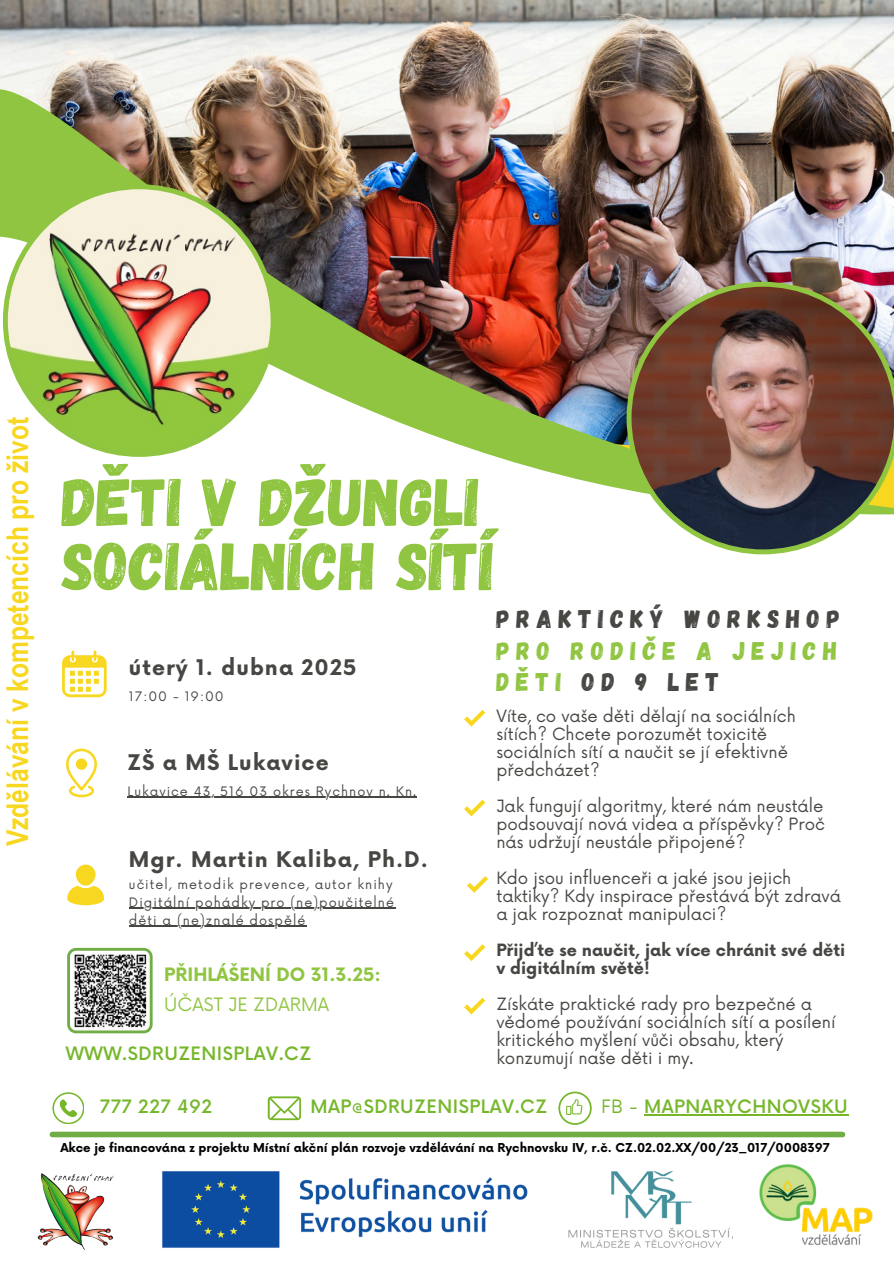
<style>
.page{position:relative;width:894px;height:1264px;background:#fff}
.page>*{position:absolute;margin:0;border:0;box-sizing:border-box;transform-origin:0 0}
.t1{font:67.35px/64.2px "Gagalin";color:#90c541}
.t2{font:700 30px "Arial Narrow";color:#f8d721}
.t3{font:25.5px/31.5px "Gagalin";letter-spacing:.255em;color:#474643;text-align:justify}
.t4{font:700 21px "Now";letter-spacing:.05em;color:#474643}
.t5{font:500 18px "Now";letter-spacing:.025em;color:#76b72a}
.t6{font:700 18px "Now";color:#90c541}
.t7{font:18px "Now";color:#90c541}
.t8{font:16.5px/18px "Now";color:#474643}
.t9{font:700 16.5px/18px "Now";color:#474643}
.t10{font:12.75px "Now";letter-spacing:.08em;color:#474643}
.t11{font:700 12px "Now";color:#000}
.s1{color:#90c541}
.s2{font-weight:400}
</style>
<div class="page">
<img style="left:0;top:0;width:893px;height:87px">
<img style="left:0;top:87px;width:893px;height:149px">
<img style="left:0;top:236px;width:893px;height:319px">
<img style="left:626px;top:282px;width:267px;height:272px">
<svg style="left:67px;top:947px;width:86px;height:86px"></svg>
<img style="left:37px;top:1173px;width:77px;height:76px">
<img style="left:759px;top:1164px;width:114px;height:81px">
<img style="left:162px;top:1171px;width:568px;height:77px">
<svg style="left:66px;top:748px;width:31px;height:49px"></svg>
<div style="left:76px;top:758px;width:11px;height:11px;background:#f8d721;border-radius:50%"></div>
<svg style="left:62px;top:650px;width:45px;height:47px"></svg>
<div style="left:52px;top:1131px;width:790px;height:6px;background:#70ad47"></div>
<img style="left:3px;top:184px;width:272px;height:273px">
<svg style="left:52px;top:1092px;width:32px;height:31px"></svg>
<svg style="left:558px;top:1091px;width:33px;height:33px"></svg>
<svg style="left:268px;top:1096px;width:33px;height:23px"></svg>
<hr style="left:643px;top:1114px;width:205px;height:1px;background:#76b72a">
<svg style="left:464px;top:710px;width:21px;height:16px"></svg>
<svg style="left:467px;top:876px;width:21px;height:16px"></svg>
<svg style="left:464px;top:799px;width:21px;height:17px"></svg>
<svg style="left:464px;top:997px;width:21px;height:17px"></svg>
<div style="left:76px;top:864px;width:19px;height:21px;background:#f8d721;border-radius:50%"></div>
<svg style="left:67px;top:885px;width:37px;height:20px"></svg>
<hr style="left:129px;top:907px;width:266px;height:1px;background:#474643">
<hr style="left:129px;top:925px;width:177px;height:1px;background:#474643">
<svg style="left:464px;top:944px;width:21px;height:17px"></svg>
<hr style="left:127px;top:796px;width:290px;height:2px;background:#474643">
<p class="t2" style="left:0;top:846px;width:431px;rotate:-90deg">Vzdělávání v kompetencích pro život</p>
<p class="t1" style="left:62px;top:466px;width:433px">DĚTI V DŽUNGLI<br>SOCIÁLNÍCH SÍTÍ</p>
<p class="t4" style="left:129px;top:656px;width:229px">úterý 1. dubna 2025</p>
<p class="t10" style="left:129px;top:689px;width:96px">17:00 - 19:00</p>
<p class="t4" style="left:127px;top:751px;width:203px">ZŠ a MŠ Lukavice</p>
<p class="t10" style="left:127px;top:784px;width:290px">Lukavice 43, 516 03 okres Rychnov n. Kn.</p>
<p class="t4" style="left:129px;top:848px;width:300px">Mgr. Martin Kaliba, Ph.D.</p>
<p class="t10" style="left:129px;top:877px;width:265px">učitel, metodik prevence, autor knihy</p>
<p class="t10" style="left:129px;top:895px;width:266px">Digitální pohádky pro (ne)poučitelné</p>
<h4 class="t10" style="left:129px;top:913px;width:178px">děti a (ne)znalé dospělé</h4>
<p class="t6" style="left:164px;top:964px;width:218px">PŘIHLÁŠENÍ DO 31.3.25:</p>
<p class="t7" style="left:164px;top:994px;width:166px">ÚČAST JE ZDARMA</p>
<p class="t5" style="left:66px;top:1044px;width:247px">WWW.SDRUZENISPLAV.CZ</p>
<p class="t3" style="left:496px;top:602px;width:345px">PRAKTICKÝ WORKSHOP <span class="s1">PRO RODIČE A JEJICH DĚTI</span> OD 9 LET</p>
<h3 class="t8" style="left:496px;top:707px;width:301px">Víte, co vaše děti dělají na sociálních sítích? Chcete porozumět toxicitě sociálních sítí a naučit se jí efektivně předcházet?</h3>
<p class="t8" style="left:496px;top:797px;width:330px;text-align:justify">Jak fungují algoritmy, které nám neustále podsouvají nová videa a příspěvky? Proč nás udržují neustále připojené?</p>
<h4 class="t8" style="left:496px;top:869px;width:346px">Kdo jsou influenceři a jaké jsou jejich taktiky? Kdy inspirace přestává být zdravá a jak rozpoznat manipulaci?</h4>
<p class="t9" style="left:496px;top:941px;width:350px">Přijďte se naučit, jak více chránit své děti v digitálním světě!</p>
<p class="t8" style="left:496px;top:995px;width:341px">Získáte praktické rady pro bezpečné a vědomé používání sociálních sítí a posílení kritického myšlení vůči obsahu, který konzumují naše děti i my.</p>
<p class="t5" style="left:100px;top:1097px;width:114px">777 227 492</p>
<p class="t5" style="left:310px;top:1097px;width:238px">MAP@SDRUZENISPLAV.CZ</p>
<h1 class="t5" style="left:601px;top:1097px;width:248px"><span class="s2">FB -</span> MAPNARYCHNOVSKU</h1>
<h4 class="t11" style="left:60px;top:1140px;width:770px">Akce je financována z projektu Místní akční plán rozvoje vzdělávání na Rychnovsku IV, r.č. CZ.02.02.XX/00/23_017/0008397</h4>
</div>
